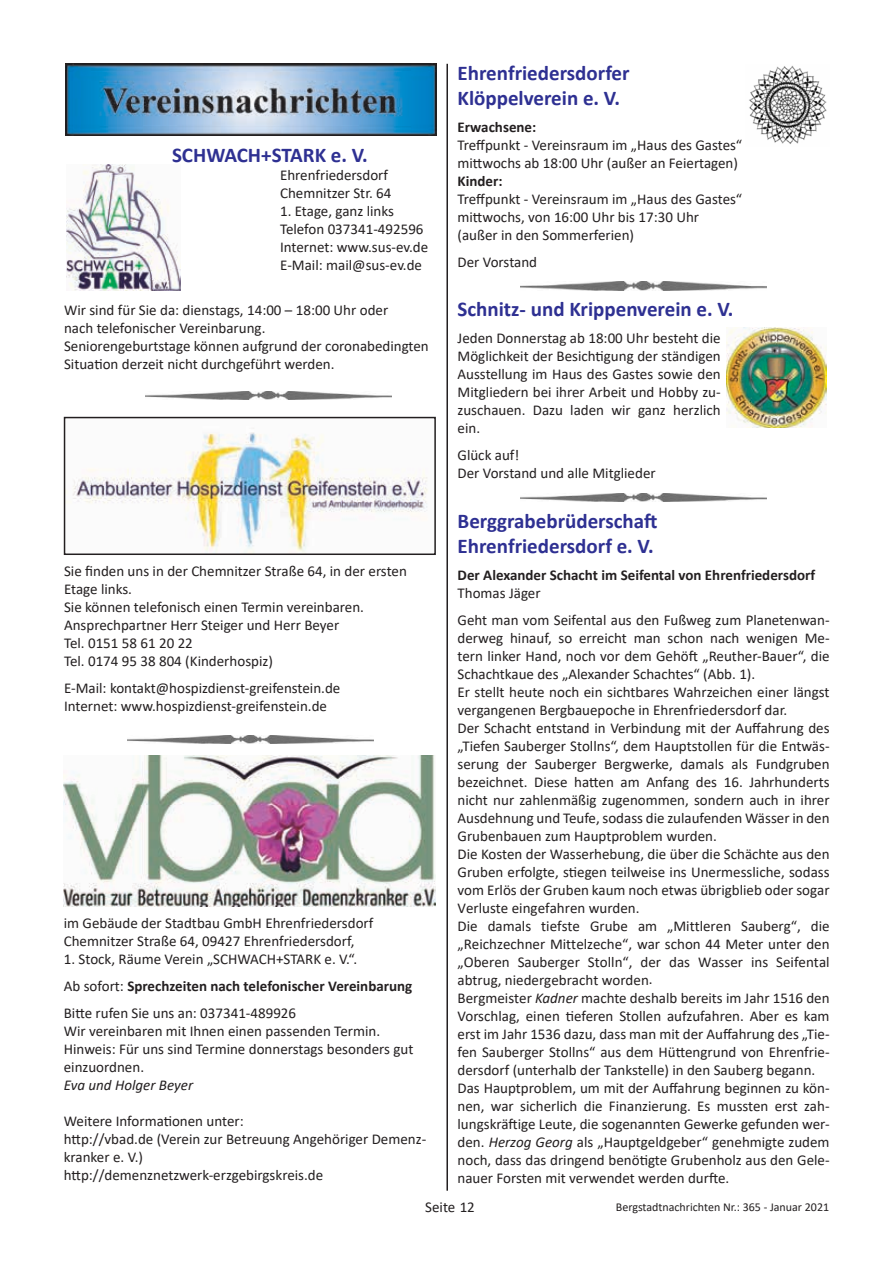
<style>
.page{position:relative;width:893px;height:1263px;background:#fff}
.page>*{position:absolute;margin:0;border:0;box-sizing:border-box;transform-origin:0 0}
.t1{font:700 21px/25.2px "Calibri";color:#2e3092}
.t2{font:15px/18px "Calibri";color:#231f20}
.t3{font:700 15px "Calibri";color:#231f20}
.t4{font:italic 15px "Calibri";color:#231f20}
.t5{font:12px "Calibri";color:#231f20}
.s1{font-weight:700}
.s2{font-style:italic}
</style>
<div class="page">
<img style="left:128px;top:735px;width:246px;height:9px">
<hr style="left:446px;top:64px;width:2px;height:1127px;background:#231f20">
<img style="left:521px;top:493px;width:246px;height:9px">
<img style="left:521px;top:282px;width:246px;height:8px">
<img style="left:146px;top:391px;width:246px;height:9px">
<img style="left:65px;top:64px;width:371px;height:71px">
<img style="left:67px;top:428px;width:361px;height:124px">
<div style="left:64px;top:417px;width:372px;height:138px;border:2px solid #231f20"></div>
<img style="left:66px;top:165px;width:115px;height:125px">
<img style="left:64px;top:755px;width:372px;height:151px">
<img style="left:749px;top:65px;width:78px;height:79px">
<img style="left:727px;top:327px;width:99px;height:101px">
<h1 class="t1" style="left:172px;top:142px;width:197px">SCHWACH+STARK e. V.</h1>
<p class="t2" style="left:280px;top:165px;width:113px">Ehrenfriedersdorf<br>Chemnitzer Str. 64</p>
<p class="t2" style="left:280px;top:201px;width:150px">1. Etage, ganz links<br>Telefon 037341-492596<br>Internet: www.sus-ev.de<br>E-Mail: mail@sus-ev.de</p>
<p class="t2" style="left:64px;top:300px;width:366px">Wir sind für Sie da: dienstags, 14:00 – 18:00 Uhr oder<br>nach telefonischer Vereinbarung.<br>Seniorengeburtstage können aufgrund der coronabedingten Situation derzeit nicht durchgeführt werden.</p>
<p class="t2" style="left:64px;top:561px;width:344px">Sie finden uns in der Chemnitzer Straße 64, in der ersten Etage links.<br>Sie können telefonisch einen Termin vereinbaren.<br>Ansprechpartner Herr Steiger und Herr Beyer<br>Tel. 0151 58 61 20 22<br>Tel. 0174 95 38 804 (Kinderhospiz)</p>
<p class="t2" style="left:64px;top:678px;width:278px">E-Mail: kontakt@hospizdienst-greifenstein.de<br>Internet: www.hospizdienst-greifenstein.de</p>
<p class="t2" style="left:64px;top:914px;width:311px">im Gebäude der Stadtbau GmbH Ehrenfriedersdorf<br>Chemnitzer Straße 64, 09427 Ehrenfriedersdorf,</p>
<p class="t2" style="left:64px;top:945px;width:350px;line-height:27px">1. Stock, Räume Verein „SCHWACH+STARK e. V.“.<br>Ab sofort: <span class="s1">Sprechzeiten nach telefonischer Vereinbarung<br></span>Bitte rufen Sie uns an: 037341-489926</p>
<p class="t2" style="left:64px;top:1022px;width:351px">Wir vereinbaren mit Ihnen einen passenden Termin.<br>Hinweis: Für uns sind Termine donnerstags besonders gut einzuordnen.</p>
<p class="t4" style="left:64px;top:1075px;width:131px">Eva und Holger Beyer</p>
<p class="t2" style="left:64px;top:1112px;width:364px">Weitere Informationen unter:<br>http://vbad.de (Verein zur Betreuung Angehöriger Demenz&shy;kranker e. V.)<br>http://demenznetzwerk-erzgebirgskreis.de</p>
<h1 class="t1" style="left:458px;top:60px;width:174px">Ehrenfriedersdorfer<br>Klöppelverein e. V.</h1>
<p class="t3" style="left:458px;top:116px;width:80px">Erwachsene:</p>
<p class="t2" style="left:458px;top:136px;width:286px">Treffpunkt - Vereinsraum im „Haus des Gastes“ mittwochs ab 18:00 Uhr (außer an Feiertagen)</p>
<p class="t3" style="left:458px;top:170px;width:47px">Kinder:</p>
<p class="t2" style="left:458px;top:190px;width:286px">Treffpunkt - Vereinsraum im „Haus des Gastes“ mittwochs, von 16:00 Uhr bis 17:30 Uhr (außer in den Sommerferien)</p>
<p class="t2" style="left:458px;top:253px;width:81px">Der Vorstand</p>
<h1 class="t1" style="left:458px;top:296px;width:277px">Schnitz- und Krippenverein e. V.</h1>
<p class="t2" style="left:458px;top:329px;width:265px;text-align:justify">Jeden Donnerstag ab 18:00 Uhr besteht die Möglichkeit der Besichtigung der ständigen Ausstellung im Haus des Gastes sowie den Mitgliedern bei ihrer Arbeit und Hobby zu&shy;zuschauen. Dazu laden wir ganz herzlich ein.</p>
<p class="t2" style="left:458px;top:446px;width:200px">Glück auf!<br>Der Vorstand und alle Mitglieder</p>
<h1 class="t1" style="left:458px;top:508px;width:201px">Berggrabebrüderschaft<br>Ehrenfriedersdorf e. V.</h1>
<p class="t3" style="left:458px;top:564px;width:359px">Der Alexander Schacht im Seifental von Ehrenfriedersdorf</p>
<p class="t2" style="left:458px;top:579px;width:374px;line-height:27px">Thomas Jäger<br>Geht man vom Seifental aus den Fußweg zum Planetenwan-</p>
<p class="t2" style="left:457px;top:628px;width:374px">derweg hinauf, so erreicht man schon nach wenigen Me&shy;tern linker Hand, noch vor dem Gehöft „Reuther-Bauer“, die Schachtkaue des „Alexander Schachtes“ (Abb. 1).<br>Er stellt heute noch ein sichtbares Wahrzeichen einer längst vergangenen Bergbauepoche in Ehrenfriedersdorf dar.<br>Der Schacht entstand in Verbindung mit der Auffahrung des „Tiefen Sauberger Stollns“, dem Hauptstollen für die Entwäs&shy;serung der Sauberger Bergwerke, damals als Fundgruben bezeichnet. Diese hatten am Anfang des 16. Jahrhunderts nicht nur zahlenmäßig zugenommen, sondern auch in ihrer Ausdehnung und Teufe, sodass die zulaufenden Wässer in den Grubenbauen zum Hauptproblem wurden.<br>Die Kosten der Wasserhebung, die über die Schächte aus den Gruben erfolgte, stiegen teilweise ins Unermessliche, sodass vom Erlös der Gruben kaum noch etwas übrigblieb oder sogar Verluste eingefahren wurden.<br>Die damals tiefste Grube am „Mittleren Sauberg“, die „Reichzechner Mittelzeche“, war schon 44 Meter unter den „Oberen Sauberger Stolln“, der das Wasser ins Seifental abtrug, niedergebracht worden.<br>Bergmeister <span class="s2">Kadner</span> machte deshalb bereits im Jahr 1516 den Vorschlag, einen tieferen Stollen aufzufahren. Aber es kam erst im Jahr 1536 dazu, dass man mit der Auffahrung des „Tie&shy;fen Sauberger Stollns“ aus dem Hüttengrund von Ehrenfrie&shy;dersdorf (unterhalb der Tankstelle) in den Sauberg begann.<br>Das Hauptproblem, um mit der Auffahrung beginnen zu kön&shy;nen, war sicherlich die Finanzierung. Es mussten erst zah&shy;lungskräftige Leute, die sogenannten Gewerke gefunden wer&shy;den. <span class="s2">Herzog Georg</span> als „Hauptgeldgeber“ genehmigte zudem noch, dass das dringend benötigte Grubenholz aus den Gele&shy;nauer Forsten mit verwendet werden durfte.</p>
<p class="t2" style="left:425px;top:1197px;width:51px">Seite 12</p>
<p class="t5" style="left:616px;top:1199px;width:215px">Bergstadtnachrichten Nr.: 365 - Januar 2021</p>
</div>
